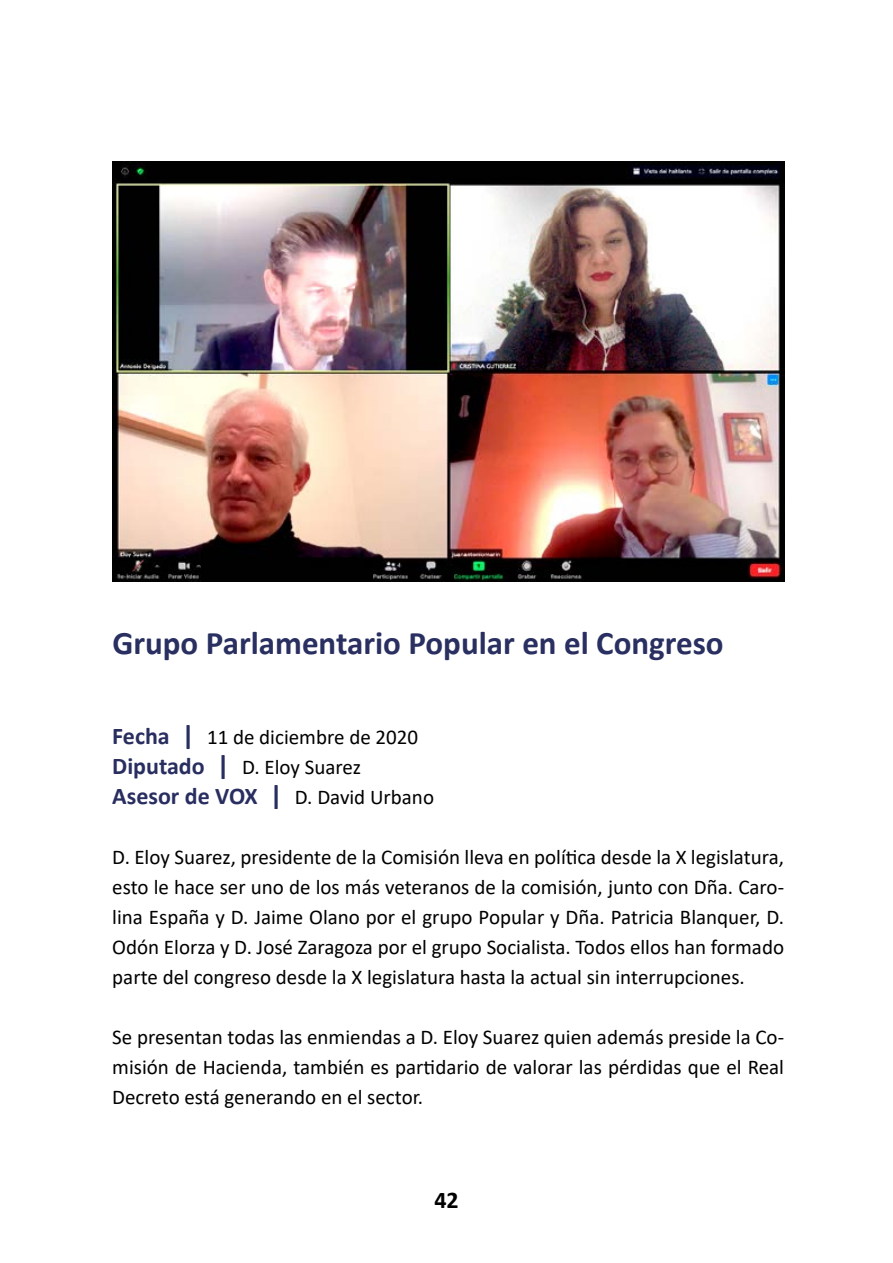
<style>
.page{position:relative;width:893px;height:1263px;background:#fff}
.page>*{position:absolute;margin:0;border:0;box-sizing:border-box;transform-origin:0 0}
.t1{font:700 33px "Calibri";color:#292f60}
.t2{font:700 24px "Calibri";color:#000}
.t3{font:21px/30px "Calibri";color:#000;text-align:justify}
.s1{font-weight:700;font-size:24px;color:#292e60}
.s2{font-weight:700;font-size:27px;color:#292e60}
</style>
<div class="page">
<img style="left:112px;top:162px;width:672px;height:420px">
<h1 class="t1" style="left:112px;top:620px;width:613px">Grupo Parlamentario Popular en el Congreso</h1>
<p class="t3" style="left:112px;top:722px;width:323px;text-align:left"><span class="s1">Fecha</span> <span class="s2">|</span> 11 de diciembre de 2020<br><span class="s1">Diputado</span> <span class="s2">|</span> D. Eloy Suarez<br><span class="s1">Asesor de VOX</span> <span class="s2">|</span> D. David Urbano</p>
<p class="t3" style="left:112px;top:842px;width:673px">D. Eloy Suarez, presidente de la Comisión lleva en política desde la X legislatura, esto le hace ser uno de los más veteranos de la comisión, junto con Dña. Caro&shy;lina España y D. Jaime Olano por el grupo Popular y Dña. Patricia Blanquer, D.<br>Odón Elorza y D. José Zaragoza por el grupo Socialista. Todos ellos han formado parte del congreso desde la X legislatura hasta la actual sin interrupciones.</p>
<p class="t3" style="left:112px;top:1022px;width:673px">Se presentan todas las enmiendas a D. Eloy Suarez quien además preside la Co&shy;misión de Hacienda, también es partidario de valorar las pérdidas que el Real Decreto está generando en el sector.</p>
<p class="t2" style="left:434px;top:1183px;width:26px">42</p>
</div>
